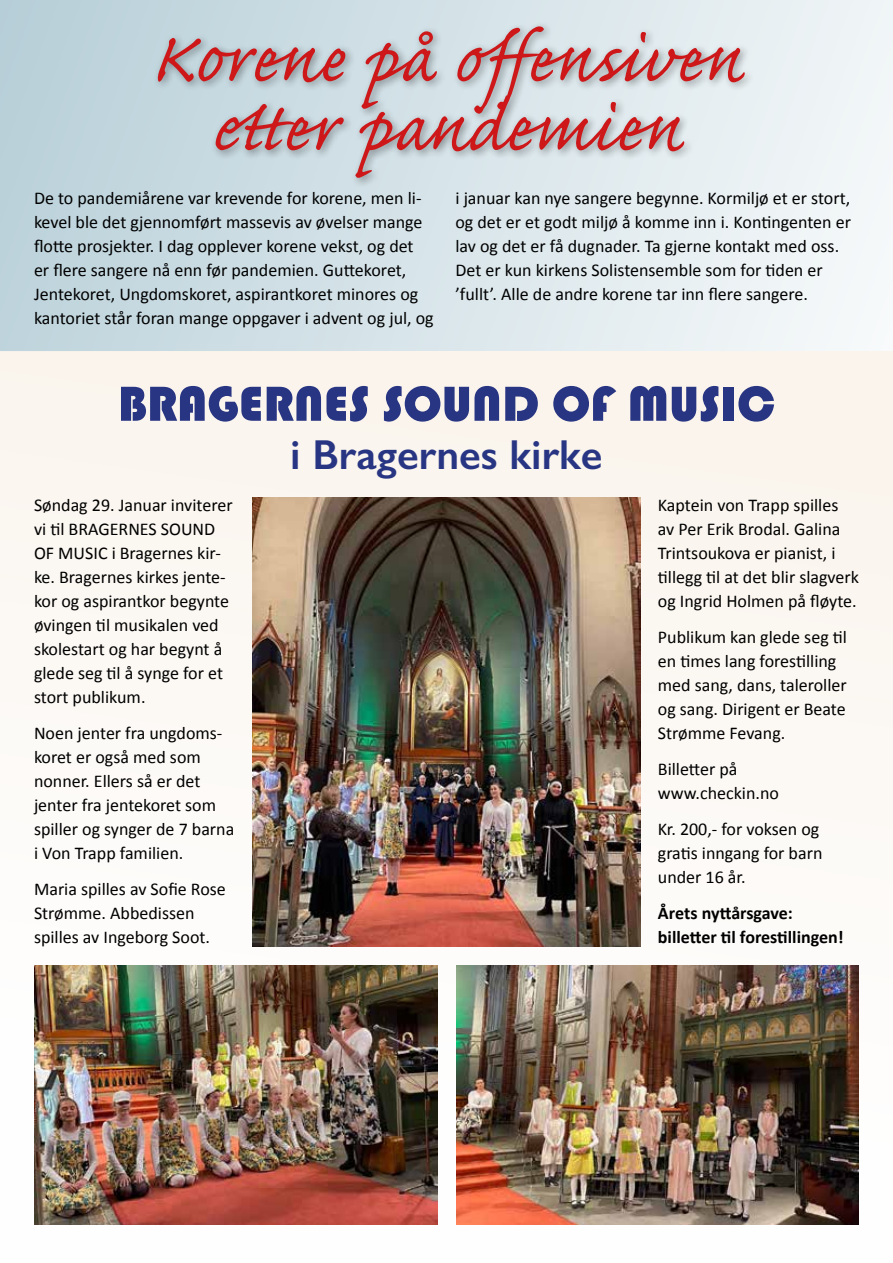
<style>
.page{position:relative;width:893px;height:1263px;background:#fff}
.page>*{position:absolute;margin:0;border:0;box-sizing:border-box;transform-origin:0 0}
.t1{font:90px/69px "Caflisch Script Pro";color:#cd1719;text-align:center}
.t2{font:51px "Bauhaus 93";color:#283583}
.t3{font:600 42px "Gill Sans";color:#283583}
.t4{font:18px/24px "Calibri";color:#000}
.t5{font:700 18px/24px "Calibri";color:#000}
</style>
<div class="page">
<div style="left:0;top:0;width:893px;height:351px;background:linear-gradient(to right,#bbd1da,#f5f8f9)"></div>
<div style="left:0;top:351px;width:893px;height:912px;background:#fbf8f3"></div>
<div style="left:153px;top:22px;width:602px;height:167px;background:#000;opacity:.4"></div>
<img style="left:34px;top:965px;width:403px;height:260px">
<img style="left:252px;top:498px;width:389px;height:448px">
<img style="left:457px;top:965px;width:402px;height:260px">
<h1 class="t1" style="left:150px;top:33px;width:595px">Korene på offensiven etter pandemien</h1>
<p class="t4" style="left:34px;top:186px;width:401px">De to pandemiårene var krevende for korene, men li&shy;kevel ble det gjennomført massevis av øvelser mange flotte prosjekter. I dag opplever korene vekst, og det<br>er flere sangere nå enn før pandemien. Guttekoret, Jentekoret, Ungdomskoret, aspirantkoret minores og kantoriet står foran mange oppgaver i advent og jul, og</p>
<p class="t4" style="left:455px;top:186px;width:397px">i januar kan nye sangere begynne. Kormiljø et er stort, og det er et godt miljø å komme inn i. Kontingenten er lav og det er få dugnader. Ta gjerne kontakt med oss.<br>Det er kun kirkens Solistensemble som for tiden er ’fullt’. Alle de andre korene tar inn flere sangere.</p>
<h2 class="t2" style="left:118px;top:375px;width:659px">BRAGERNES SOUND OF MUSIC</h2>
<h3 class="t3" style="left:290px;top:429px;width:314px">i Bragernes kirke</h3>
<p class="t4" style="left:34px;top:493px;width:200px">Søndag 29. Januar inviterer vi til BRAGERNES SOUND<br>OF MUSIC i Bragernes kir&shy;ke. Bragernes kirkes jente&shy;kor og aspirantkor begynte øvingen til musikalen ved skolestart og har begynt å glede seg til å synge for et stort publikum.</p>
<p class="t4" style="left:34px;top:721px;width:202px">Noen jenter fra ungdoms&shy;koret er også med som nonner. Ellers så er det jenter fra jentekoret som spiller og synger de 7 barna i Von Trapp familien.</p>
<p class="t4" style="left:34px;top:877px;width:193px">Maria spilles av Sofie Rose<br>Strømme. Abbedissen spilles av Ingeborg Soot.</p>
<p class="t4" style="left:658px;top:493px;width:203px">Kaptein von Trapp spilles av Per Erik Brodal. Galina<br>Trintsoukova er pianist, i tillegg til at det blir slagverk og Ingrid Holmen på fløyte.</p>
<p class="t4" style="left:658px;top:625px;width:191px">Publikum kan glede seg til en times lang forestilling med sang, dans, taleroller og sang. Dirigent er Beate<br>Strømme Fevang.</p>
<p class="t4" style="left:658px;top:757px;width:123px">Billetter på www.checkin.no</p>
<p class="t4" style="left:658px;top:817px;width:166px">Kr. 200,- for voksen og gratis inngang for barn under 16 år.</p>
<p class="t5" style="left:658px;top:901px;width:187px">Årets nyttårsgave: billetter til forestillingen!</p>
</div>
